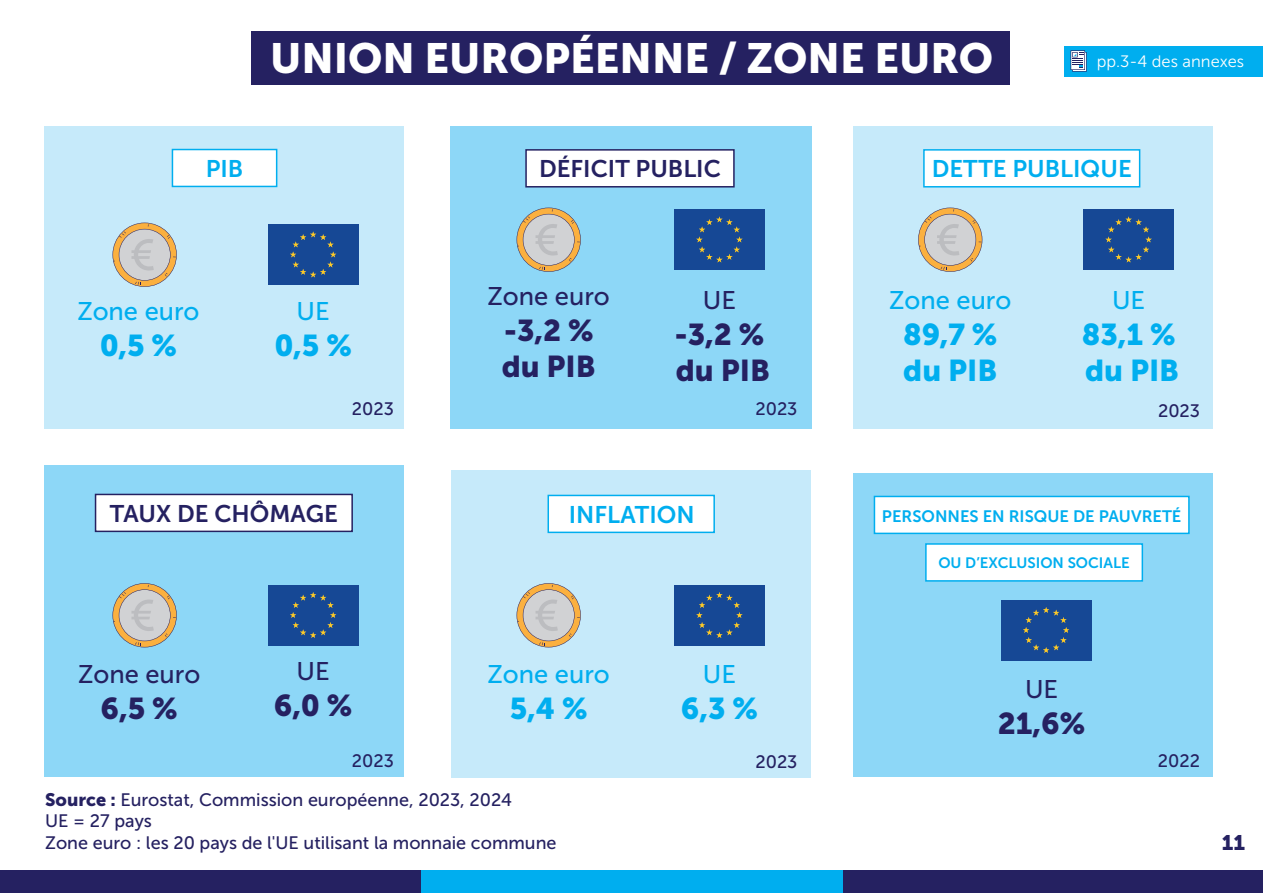
<style>
.page{position:relative;width:1263px;height:893px;background:#fff}
.page>*{position:absolute;margin:0;border:0;box-sizing:border-box;transform-origin:0 0}
.t1{font:42px "Museo Sans 900";color:#fff}
.t2{font:30px/36px "Museo Sans 900";color:#00aeef}
.t3{font:30px/36px "Museo Sans 900";color:#252161}
.t4{font:25.5px "Museo Sans 500";color:#00aeef}
.t5{font:25.5px "Museo Sans 500";color:#252161}
.t6{font:24px "Museo Sans 700";color:#252161}
.t7{font:24px "Museo Sans 700";color:#00aeef}
.t8{font:21px "Museo Sans 900";color:#252161}
.t9{font:18px/21.6px "Museo Sans 500";color:#252161}
.t10{font:16.5px "Museo Sans 700";color:#00aeef}
.t11{font:16.5px "Museo Sans 300";color:#fff}
.t12{font:15px "Museo Sans 700";color:#00aeef}
.s1{font-family:"Museo Sans 900"}
</style>
<div class="page">
<div style="left:0;top:870px;width:422px;height:23px;background:#252161"></div>
<div style="left:841px;top:870px;width:422px;height:23px;background:#252161"></div>
<div style="left:421px;top:870px;width:421px;height:23px;background:#00aeef"></div>
<div style="left:853px;top:126px;width:360px;height:303px;background:#c6eafa"></div>
<div style="left:44px;top:126px;width:360px;height:303px;background:#c6eafa"></div>
<div style="left:44px;top:466px;width:360px;height:311px;background:#8dd7f7"></div>
<div style="left:452px;top:470px;width:359px;height:308px;background:#c6eafa"></div>
<div style="left:853px;top:473px;width:360px;height:304px;background:#8dd7f7"></div>
<div style="left:450px;top:126px;width:361px;height:303px;background:#8dd7f7"></div>
<div style="left:525px;top:149px;width:210px;height:39px;background:#fff;border:2px solid #252161"></div>
<div style="left:172px;top:149px;width:105px;height:38px;background:#fff;border:2px solid #00aeef"></div>
<div style="left:923px;top:149px;width:217px;height:39px;background:#fff;border:2px solid #00aeef"></div>
<div style="left:95px;top:494px;width:258px;height:38px;background:#fff;border:2px solid #252161"></div>
<div style="left:547px;top:495px;width:168px;height:38px;background:#fff;border:2px solid #00aeef"></div>
<div style="left:251px;top:31px;width:759px;height:53px;background:#252161"></div>
<div style="left:268px;top:225px;width:90px;height:60px;background:#164895"></div>
<svg style="left:290px;top:231px;width:46px;height:46px"></svg>
<svg style="left:113px;top:223px;width:64px;height:64px"></svg>
<div style="left:674px;top:585px;width:90px;height:60px;background:#164895"></div>
<svg style="left:696px;top:592px;width:47px;height:46px"></svg>
<div style="left:1001px;top:600px;width:90px;height:60px;background:#164895"></div>
<svg style="left:1023px;top:607px;width:46px;height:46px"></svg>
<svg style="left:517px;top:583px;width:64px;height:64px"></svg>
<div style="left:268px;top:585px;width:90px;height:60px;background:#164895"></div>
<svg style="left:290px;top:592px;width:46px;height:46px"></svg>
<svg style="left:113px;top:583px;width:64px;height:64px"></svg>
<div style="left:674px;top:210px;width:90px;height:60px;background:#164895"></div>
<svg style="left:696px;top:216px;width:47px;height:46px"></svg>
<svg style="left:517px;top:208px;width:64px;height:64px"></svg>
<div style="left:1083px;top:210px;width:91px;height:60px;background:#164895"></div>
<svg style="left:1105px;top:216px;width:47px;height:46px"></svg>
<svg style="left:918px;top:208px;width:64px;height:64px"></svg>
<div style="left:874px;top:496px;width:316px;height:38px;background:#fff;border:2px solid #00aeef"></div>
<div style="left:925px;top:543px;width:218px;height:39px;background:#fff;border:2px solid #00aeef"></div>
<div style="left:1065px;top:46px;width:198px;height:30px;background:#00aeef"></div>
<svg style="left:1070px;top:50px;width:17px;height:22px"></svg>
<h1 class="t1" style="left:270px;top:34px;width:725px">UNION EUROPÉENNE / ZONE EURO</h1>
<p class="t11" style="left:1097px;top:53px;width:149px">pp.3-4 des annexes</p>
<h3 class="t7" style="left:206px;top:155px;width:39px">PIB</h3>
<h3 class="t6" style="left:539px;top:156px;width:183px">DÉFICIT PUBLIC</h3>
<h3 class="t7" style="left:932px;top:156px;width:201px">DETTE PUBLIQUE</h3>
<h3 class="t4" style="left:77px;top:298px;width:124px">Zone euro</h3>
<h2 class="t2" style="left:100px;top:328px;width:79px">0,5 %</h2>
<h3 class="t4" style="left:297px;top:298px;width:35px">UE</h3>
<h2 class="t2" style="left:274px;top:328px;width:79px">0,5 %</h2>
<p class="t9" style="left:352px;top:398px;width:44px">2023</p>
<h3 class="t5" style="left:488px;top:283px;width:124px">Zone euro</h3>
<h2 class="t3" style="left:502px;top:313px;width:95px">-3,2 % du PIB</h2>
<h3 class="t5" style="left:703px;top:286px;width:35px">UE</h3>
<h2 class="t3" style="left:674px;top:316px;width:97px">-3,2 % du PIB</h2>
<h3 class="t4" style="left:889px;top:286px;width:124px">Zone euro</h3>
<h2 class="t2" style="left:903px;top:316px;width:96px">89,7 % du PIB</h2>
<h3 class="t4" style="left:1112px;top:286px;width:35px">UE</h3>
<h2 class="t2" style="left:1082px;top:316px;width:99px">83,1 % du PIB</h2>
<p class="t9" style="left:755px;top:398px;width:44px">2023</p>
<p class="t9" style="left:1158px;top:400px;width:44px">2023</p>
<h3 class="t6" style="left:110px;top:500px;width:229px">TAUX DE CHÔMAGE</h3>
<h3 class="t7" style="left:569px;top:501px;width:127px">INFLATION</h3>
<h3 class="t5" style="left:78px;top:661px;width:124px">Zone euro</h3>
<h2 class="t3" style="left:101px;top:691px;width:79px">6,5 %</h2>
<h3 class="t5" style="left:297px;top:657px;width:35px">UE</h3>
<h2 class="t3" style="left:274px;top:688px;width:80px">6,0 %</h2>
<h3 class="t4" style="left:488px;top:661px;width:124px">Zone euro</h3>
<h2 class="t2" style="left:510px;top:691px;width:79px">5,4 %</h2>
<h3 class="t4" style="left:703px;top:661px;width:35px">UE</h3>
<h2 class="t2" style="left:681px;top:691px;width:79px">6,3 %</h2>
<p class="t9" style="left:352px;top:750px;width:44px">2023</p>
<p class="t9" style="left:755px;top:751px;width:44px">2023</p>
<p class="t9" style="left:45px;top:789px;width:513px"><span class="s1">Source :</span> Eurostat, Commission européenne, 2023, 2024<br>UE = 27 pays<br>Zone euro : les 20 pays de l'UE utilisant la monnaie commune</p>
<p class="t10" style="left:882px;top:507px;width:301px">PERSONNES EN RISQUE DE PAUVRETÉ</p>
<p class="t12" style="left:938px;top:554px;width:193px">OU D’EXCLUSION SOCIALE</p>
<h3 class="t5" style="left:1025px;top:676px;width:35px">UE</h3>
<h2 class="t3" style="left:998px;top:706px;width:89px">21,6%</h2>
<p class="t9" style="left:1158px;top:750px;width:44px">2022</p>
<p class="t8" style="left:1222px;top:831px;width:25px">11</p>
</div>
